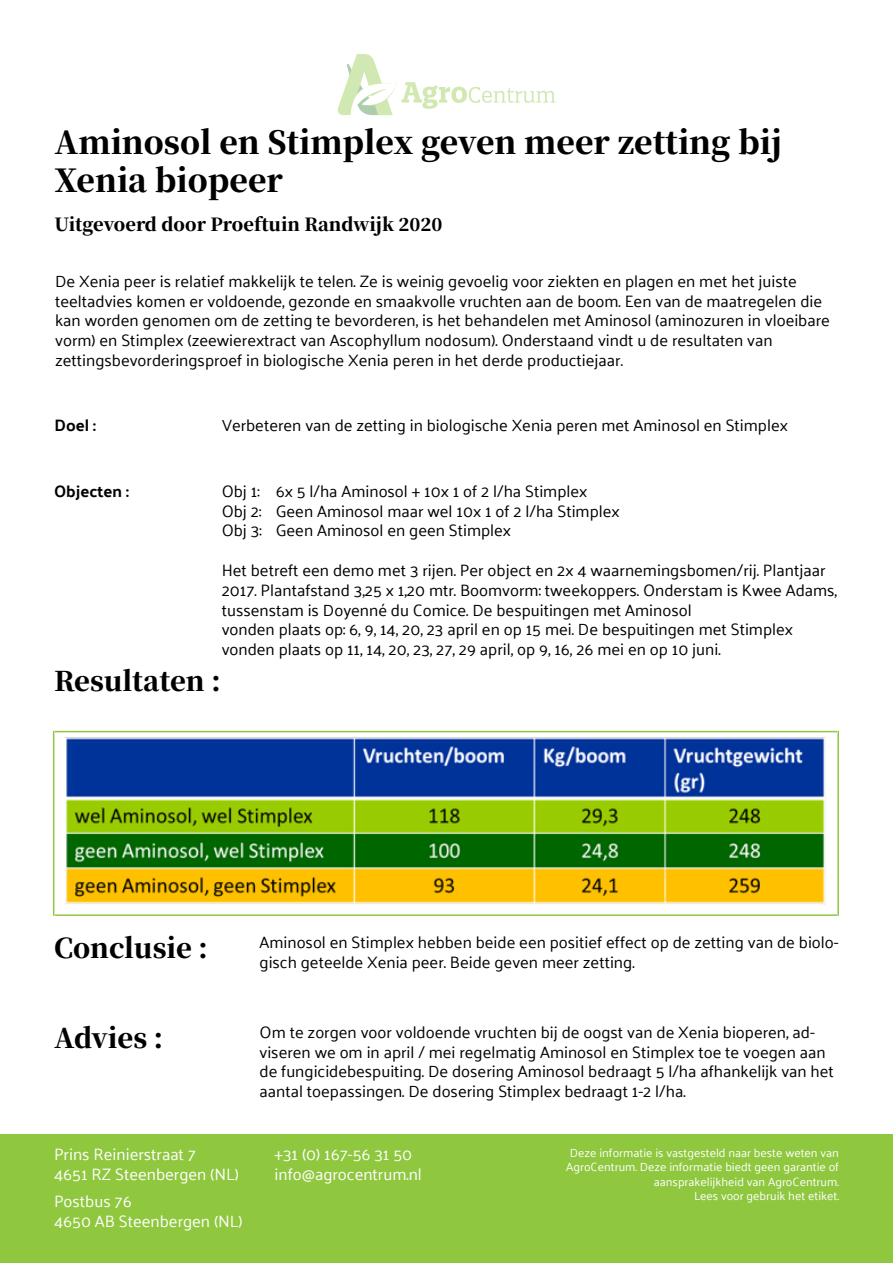
<style>
.page{position:relative;width:893px;height:1263px;background:#fff}
.page>*{position:absolute;margin:0;border:0;box-sizing:border-box;transform-origin:0 0}
.t1{font:900 31.5px/37.8px "Noto Serif JP";color:#000}
.t2{font:900 27px "Noto Serif JP";color:#000}
.t3{font:900 18px "Noto Serif JP";color:#000}
.t4{font:16.5px/19.8px "Palanquin";color:#000}
.t5{font:16.5px/19.8px "Palanquin";color:#fff}
.t6{font:700 16.5px "Palanquin";color:#000}
.t7{font:12px/14.4px "Palanquin";color:#fff;text-align:right}
</style>
<div class="page">
<svg style="left:337px;top:54px;width:218px;height:62px"></svg>
<div style="left:0;top:1134px;width:893px;height:129px;background:#8fc73e"></div>
<hr style="left:53px;top:731px;width:1px;height:185px;background:#8fc73e">
<hr style="left:837px;top:731px;width:2px;height:185px;background:#8fc73e">
<hr style="left:55px;top:914px;width:782px;height:2px;background:#8fc73e">
<hr style="left:55px;top:731px;width:782px;height:1px;background:#8fc73e">
<img style="left:66px;top:737px;width:760px;height:168px">
<h1 class="t1" style="left:54px;top:125px;width:729px">Aminosol en Stimplex geven meer zetting bij<br>Xenia biopeer</h1>
<p class="t3" style="left:54px;top:214px;width:389px">Uitgevoerd door Proeftuin Randwijk 2020</p>
<p class="t4" style="left:55px;top:271px;width:776px">De Xenia peer is relatief makkelijk te telen. Ze is weinig gevoelig voor ziekten en plagen en met het juiste teeltadvies komen er voldoende, gezonde en smaakvolle vruchten aan de boom. Een van de maatregelen die kan worden genomen om de zetting te bevorderen, is het behandelen met Aminosol (aminozuren in vloeibare vorm) en Stimplex (zeewierextract van Ascophyllum nodosum). Onderstaand vindt u de resultaten van zettingsbevorderingsproef in biologische Xenia peren in het derde productiejaar.</p>
<p class="t6" style="left:54px;top:415px;width:43px">Doel :</p>
<p class="t6" style="left:54px;top:481px;width:76px">Objecten :</p>
<p class="t4" style="left:222px;top:415px;width:567px">Verbeteren van de zetting in biologische Xenia peren met Aminosol en Stimplex</p>
<p class="t4" style="left:222px;top:481px;width:399px">Obj 1: 6x 5 l/ha Aminosol + 10x 1 of 2 l/ha Stimplex<br>Obj 2: Geen Aminosol maar wel 10x 1 of 2 l/ha Stimplex<br>Obj 3: Geen Aminosol en geen Stimplex</p>
<p class="t4" style="left:222px;top:560px;width:617px">Het betreft een demo met 3 rijen. Per object en 2x 4 waarnemingsbomen/rij. Plantjaar 2017. Plantafstand 3,25 x 1,20 mtr. Boomvorm: tweekoppers. Onderstam is Kwee Adams, tussenstam is Doyenné du Comice. De bespuitingen met Aminosol<br>vonden plaats op: 6, 9, 14, 20, 23 april en op 15 mei. De bespuitingen met Stimplex vonden plaats op 11, 14, 20, 23, 27, 29 april, op 9, 16, 26 mei en op 10 juni.</p>
<h2 class="t2" style="left:54px;top:666px;width:168px">Resultaten :</h2>
<h2 class="t2" style="left:54px;top:932px;width:155px">Conclusie :</h2>
<h2 class="t2" style="left:54px;top:1022px;width:111px">Advies :</h2>
<p class="t4" style="left:260px;top:932px;width:581px">Aminosol en Stimplex hebben beide een positief effect op de zetting van de biolo&shy;gisch geteelde Xenia peer. Beide geven meer zetting.</p>
<p class="t4" style="left:260px;top:1022px;width:576px">Om te zorgen voor voldoende vruchten bij de oogst van de Xenia bioperen, ad&shy;viseren we om in april / mei regelmatig Aminosol en Stimplex toe te voegen aan de fungicidebespuiting. De dosering Aminosol bedraagt 5 l/ha afhankelijk van het aantal toepassingen. De dosering Stimplex bedraagt 1-2 l/ha.</p>
<p class="t5" style="left:54px;top:1145px;width:186px">Prins Reinierstraat 7<br>4651 RZ Steenbergen (NL)</p>
<p class="t5" style="left:275px;top:1145px;width:149px">+31 (0) 167-56 31 50 info@agrocentrum.nl</p>
<p class="t5" style="left:54px;top:1191px;width:190px">Postbus 76<br>4650 AB Steenbergen (NL)</p>
<p class="t7" style="left:566px;top:1146px;width:274px">Deze informatie is vastgesteld naar beste weten van AgroCentrum. Deze informatie biedt geen garantie of aansprakelijkheid van AgroCentrum.<br>Lees voor gebruik het etiket.</p>
</div>
